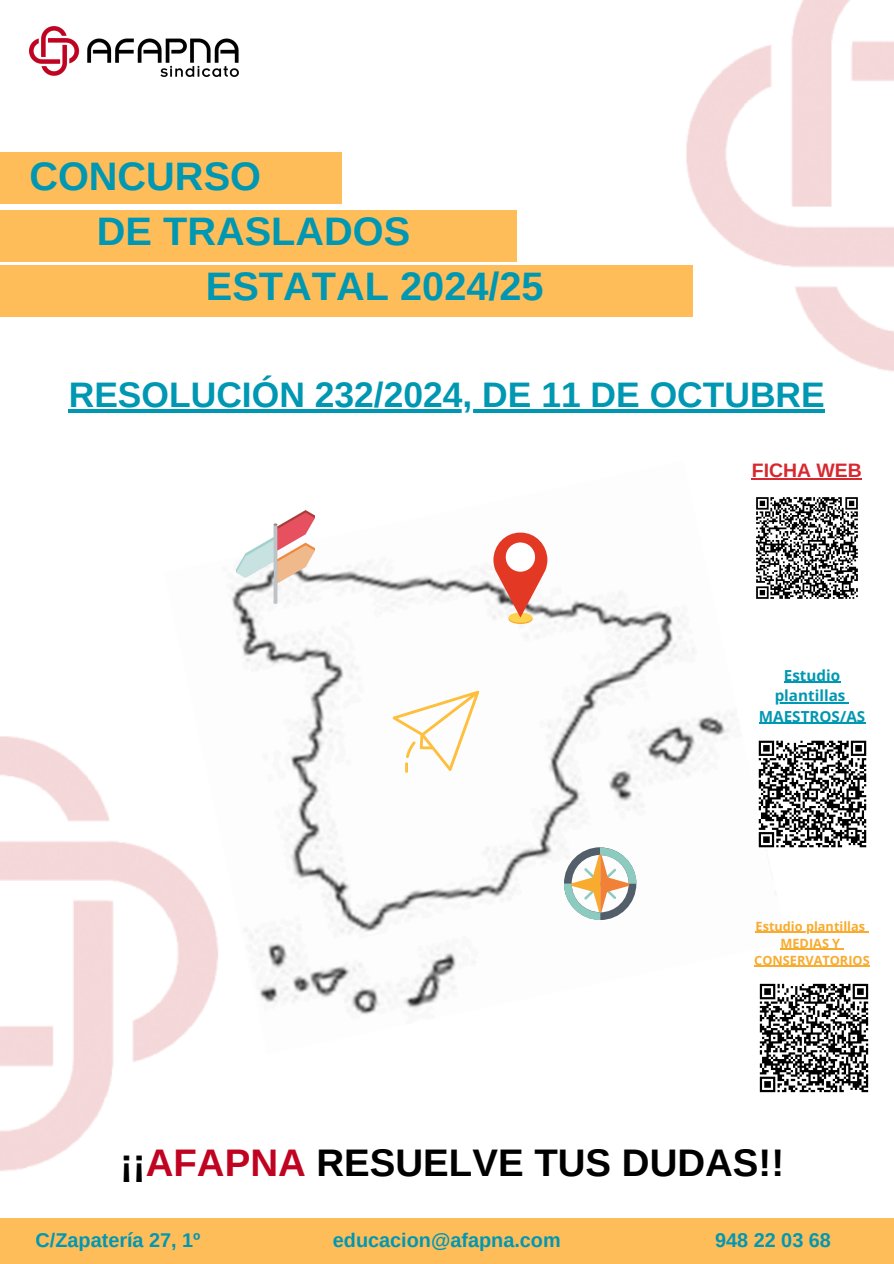
<style>
.page{position:relative;width:894px;height:1264px;background:#fff}
.page>*{position:absolute;margin:0;border:0;box-sizing:border-box;transform-origin:0 0}
.t1{font:700 39.75px "Arimo";color:#0097b2}
.t2{font:700 38.4px "Arimo";color:#000}
.t3{font:700 35.4px "Arimo";color:#0097b2}
.t4{font:700 19.8px "Arimo";color:#0097b2}
.t5{font:700 19.35px "Arimo";color:#d7282f}
.t6{font:700 15.15px/20.5px "Open Sans";color:#0097b2;text-align:center}
.t7{font:700 12.75px "Open Sans";color:#f8ab2e}
.s1{color:#c00321}
</style>
<div class="page">
<div style="left:0;top:152px;width:341px;height:52px;background:#ffbd59"></div>
<div style="left:0;top:210px;width:516px;height:51px;background:#ffbd59"></div>
<div style="left:0;top:265px;width:692px;height:51px;background:#ffbd59"></div>
<div style="left:0;top:1217px;width:893px;height:46px;background:#ffbd59"></div>
<img style="left:29px;top:26px;width:210px;height:51px">
<img style="left:0;top:736px;width:164px;height:435px">
<img style="left:682px;top:0;width:211px;height:372px">
<img style="left:164px;top:479px;width:622px;height:570px">
<img style="left:236px;top:511px;width:78px;height:92px">
<svg style="left:564px;top:847px;width:72px;height:73px"></svg>
<svg style="left:392px;top:690px;width:87px;height:82px"></svg>
<svg style="left:508px;top:613px;width:24px;height:11px"></svg>
<div style="left:508px;top:612px;width:24px;height:10px;background:#fcd24f;border-radius:50%"></div>
<svg style="left:493px;top:532px;width:54px;height:85px"></svg>
<div style="left:505px;top:542px;width:30px;height:29px;background:#fff;border-radius:50%"></div>
<img style="left:749px;top:490px;width:109px;height:116px">
<hr style="left:751px;top:478px;width:110px;height:1px;background:#d7282f">
<img style="left:757px;top:738px;width:109px;height:110px">
<hr style="left:783px;top:681px;width:57px;height:2px;background:#0097b2">
<hr style="left:774px;top:702px;width:71px;height:1px;background:#0097b2">
<hr style="left:758px;top:722px;width:107px;height:2px;background:#0097b2">
<img style="left:757px;top:981px;width:112px;height:112px">
<hr style="left:755px;top:931px;width:110px;height:2px;background:#f8ab2e">
<hr style="left:780px;top:948px;width:60px;height:1px;background:#f8ab2e">
<hr style="left:754px;top:965px;width:115px;height:1px;background:#f8ab2e">
<hr style="left:69px;top:409px;width:755px;height:4px;background:#0097b2">
<p class="t1" style="left:29px;top:154px;width:233px">CONCURSO</p>
<p class="t1" style="left:97px;top:209px;width:315px">DE TRASLADOS</p>
<p class="t1" style="left:206px;top:264px;width:339px">ESTATAL 2024/25</p>
<p class="t3" style="left:69px;top:375px;width:757px">RESOLUCIÓN 232/2024, DE 11 DE OCTUBRE</p>
<p class="t5" style="left:751px;top:460px;width:111px">FICHA WEB</p>
<p class="t6" style="left:783px;top:664px;width:58px">Estudio</p>
<h3 class="t6" style="left:758px;top:685px;width:108px">plantillas<br>MAESTROS/AS</h3>
<h5 class="t7" style="left:755px;top:917px;width:111px">Estudio plantillas</h5>
<p class="t7" style="left:780px;top:934px;width:61px">MEDIAS Y</p>
<p class="t7" style="left:754px;top:951px;width:117px">CONSERVATORIOS</p>
<h1 class="t2" style="left:120px;top:1140px;width:665px">¡¡<span class="s1">AFAPNA</span> RESUELVE TUS DUDAS!!</h1>
<p class="t4" style="left:36px;top:1229px;width:166px">C/Zapatería 27, 1º</p>
<p class="t4" style="left:333px;top:1229px;width:229px">educacion@afapna.com</p>
<p class="t4" style="left:714px;top:1229px;width:117px">948 22 03 68</p>
</div>
